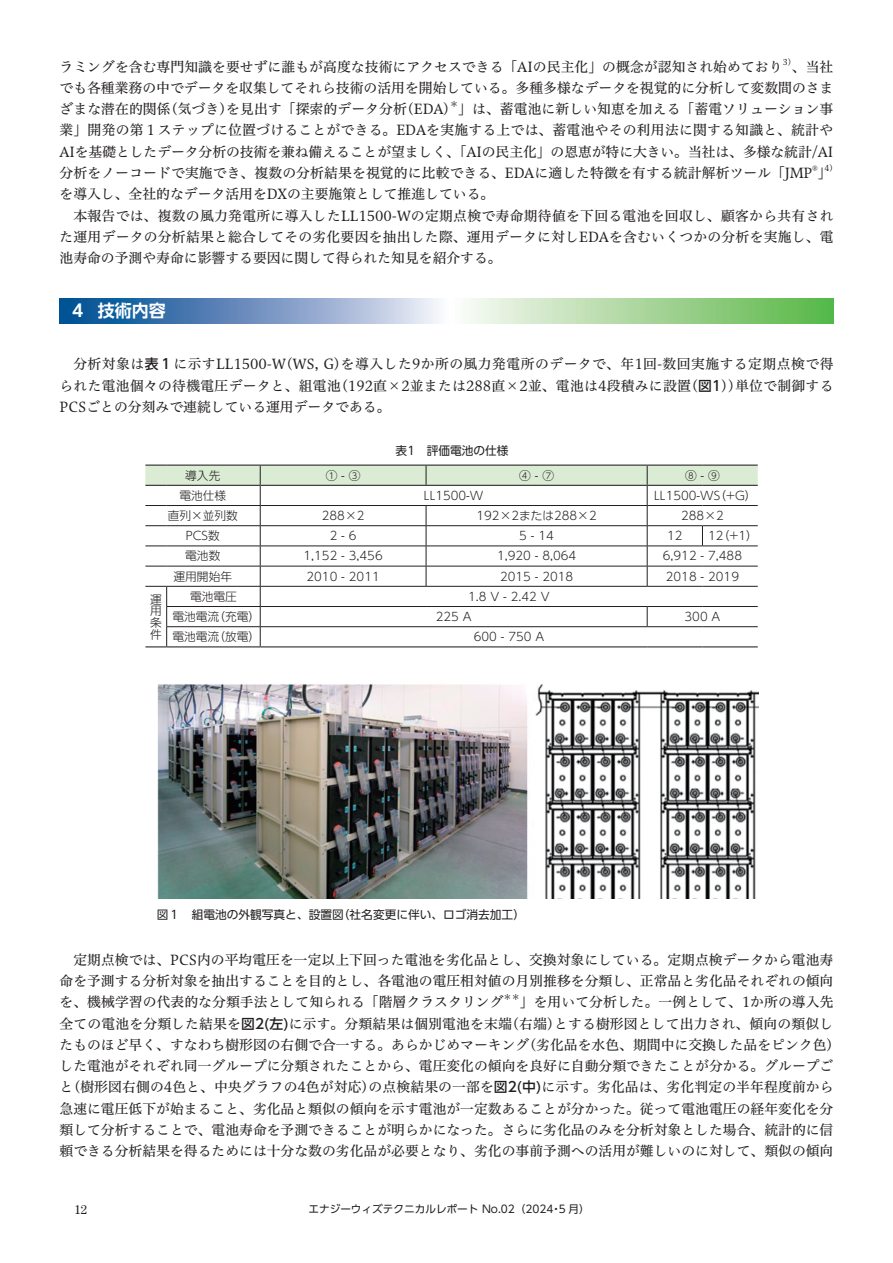
<style>
.page{position:relative;width:893px;height:1263px;background:#fff}
.page>*{position:absolute;margin:0;border:0;box-sizing:border-box;transform-origin:0 0}
.t1{font:700 16.95px "UD Shin Go Pro De";color:#fff}
.t2{font:13.8px/21.3px "Hiragino UD Serif Std N W4";color:#231f20;text-align:justify}
.t3{font:13.8px "Hiragino UD Serif Std N W4";letter-spacing:.02em;color:#231f20}
.t4{font:12.75px "Century Std";color:#231f20}
.t5{font:300 11.7px/11.7px "UD Shin Go Pr 6";color:#231f20;text-align:justify}
.t6{font:11.7px "UD Shin Go Pr 6";color:#231f20}
.t7{font:10.65px "UD Shin Go Pro";color:#231f20}
.t8{font:8.1px "Hiragino UD Serif Std N W4";color:#231f20}
.s1{font-family:"UD Shin Go Pro";font-weight:500}
</style>
<div class="page">
<svg style="left:60px;top:298px;width:773px;height:26px;background:#8db7b0"></svg>
<svg style="left:145px;top:465px;width:613px;height:182px"></svg>
<hr style="left:167px;top:485px;width:93px;height:1px;background:#231f20">
<hr style="left:260px;top:485px;width:166px;height:1px;background:#231f20">
<hr style="left:426px;top:485px;width:221px;height:1px;background:#231f20">
<hr style="left:647px;top:485px;width:55px;height:1px;background:#231f20">
<hr style="left:702px;top:485px;width:56px;height:1px;background:#231f20">
<img style="left:157px;top:684px;width:602px;height:214px">
<p class="t2" style="left:60px;top:55px;width:725px">ラミングを含む専門知識を要せずに誰もが高度な技術にアクセスできる「AIの民主化」の概念が認知され始めており</p>
<p class="t8" style="left:783px;top:56px;width:10px">3)</p>
<p class="t2" style="left:60px;top:55px;width:775px;text-indent:732px">、当社でも各種業務の中でデータを収集してそれら技術の活用を開始している。多種多様なデータを視覚的に分析して変数間のさまざまな潜在的関係(気づき)を見出す「探索的データ分析(EDA)</p>
<p class="t8" style="left:450px;top:98px;width:10px">＊</p>
<p class="t2" style="left:60px;top:98px;width:775px;text-indent:399px">」は、蓄電池に新しい知恵を加える「蓄電ソリューション事業」開発の第１ステップに位置づけることができる。EDAを実施する上では、蓄電池やその利用法に関する知識と、統計やAIを基礎としたデータ分析の技術を兼ね備えることが望ましく、「AIの民主化」の恩恵が特に大きい。当社は、多様な統計/AI分析をノーコードで実施でき、複数の分析結果を視覚的に比較できる、EDAに適した特徴を有する統計解析ツール「JMP 」</p>
<p class="t8" style="left:812px;top:162px;width:7px">®</p>
<p class="t8" style="left:825px;top:162px;width:14px">4）</p>
<p class="t2" style="left:60px;top:183px;width:436px">を導入し、全社的なデータ活用をDXの主要施策として推進している。</p>
<p class="t3" style="left:73px;top:205px;width:762px">本報告では、複数の風力発電所に導入したLL1500-Wの定期点検で寿命期待値を下回る電池を回収し、顧客から共有され</p>
<p class="t2" style="left:60px;top:225px;width:775px">た運用データの分析結果と総合してその劣化要因を抽出した際、運用データに対しEDAを含むいくつかの分析を実施し、電</p>
<p class="t2" style="left:60px;top:246px;width:444px">池寿命の予測や寿命に影響する要因に関して得られた知見を紹介する。</p>
<p class="t1" style="left:72px;top:297px;width:95px">4 技術内容</p>
<p class="t2" style="left:60px;top:353px;width:775px;text-indent:14px">分析対象は<span class="s1">表１</span>に示すLL1500-W(WS, G)を導入した9か所の風力発電所のデータで、年1回-数回実施する定期点検で得られた電池個々の待機電圧データと、組電池(192直×2並または288直×2並、電池は4段積みに設置(<span class="s1">図1</span>))単位で制御するPCSごとの分刻みで連続している運用データである。</p>
<p class="t6" style="left:396px;top:441px;width:114px">表1　評価電池の仕様</p>
<p class="t5" style="left:185px;top:469px;width:37px">導入先</p>
<p class="t5" style="left:326px;top:469px;width:36px">① - ③</p>
<p class="t5" style="left:519px;top:469px;width:36px">④ - ⑦</p>
<p class="t5" style="left:685px;top:469px;width:36px">⑧ - ⑨</p>
<p class="t5" style="left:179px;top:489px;width:48px">電池仕様</p>
<p class="t5" style="left:424px;top:489px;width:61px">LL1500-W</p>
<p class="t5" style="left:654px;top:489px;width:104px">LL1500-WS（+G）</p>
<p class="t5" style="left:168px;top:509px;width:72px">直列×並列数</p>
<p class="t5" style="left:322px;top:509px;width:44px">288×2</p>
<p class="t5" style="left:476px;top:509px;width:122px">192×2または288×2</p>
<p class="t5" style="left:681px;top:509px;width:44px">288×2</p>
<p class="t5" style="left:186px;top:529px;width:36px">PCS数</p>
<p class="t5" style="left:330px;top:529px;width:28px">2 - 6</p>
<p class="t5" style="left:519px;top:529px;width:36px">5 - 14</p>
<p class="t5" style="left:667px;top:529px;width:17px">12</p>
<p class="t5" style="left:708px;top:529px;width:51px">12（+1）</p>
<p class="t5" style="left:185px;top:550px;width:37px">電池数</p>
<p class="t5" style="left:304px;top:550px;width:81px">1,152 - 3,456</p>
<p class="t5" style="left:497px;top:550px;width:81px">1,920 - 8,064</p>
<p class="t5" style="left:663px;top:550px;width:81px">6,912 - 7,488</p>
<p class="t5" style="left:174px;top:570px;width:60px">運用開始年</p>
<p class="t5" style="left:307px;top:570px;width:75px">2010 - 2011</p>
<p class="t5" style="left:500px;top:570px;width:75px">2015 - 2018</p>
<p class="t5" style="left:666px;top:570px;width:75px">2018 - 2019</p>
<p class="t5" style="left:150px;top:593px;width:13px">運用条件</p>
<p class="t5" style="left:190px;top:590px;width:48px">電池電圧</p>
<p class="t5" style="left:468px;top:590px;width:83px">1.8 V - 2.42 V</p>
<p class="t5" style="left:173px;top:610px;width:89px">電池電流（充電）</p>
<p class="t5" style="left:436px;top:610px;width:37px">225 A</p>
<p class="t5" style="left:685px;top:610px;width:37px">300 A</p>
<p class="t5" style="left:173px;top:630px;width:89px">電池電流（放電）</p>
<p class="t5" style="left:474px;top:630px;width:72px">600 - 750 A</p>
<p class="t6" style="left:157px;top:905px;width:370px">図１　組電池の外観写真と、設置図（社名変更に伴い、ロゴ消去加工）</p>
<p class="t2" style="left:60px;top:948px;width:775px;text-indent:14px">定期点検では、PCS内の平均電圧を一定以上下回った電池を劣化品とし、交換対象にしている。定期点検データから電池寿命を予測する分析対象を抽出することを目的とし、各電池の電圧相対値の月別推移を分類し、正常品と劣化品それぞれの傾向を、機械学習の代表的な分類手法として知られる「階層クラスタリング</p>
<p class="t8" style="left:504px;top:991px;width:18px">＊＊</p>
<p class="t2" style="left:60px;top:991px;width:782px;text-align:left;text-indent:460px">」を用いて分析した。一例として、1か所の導入先全ての電池を分類した結果を<span class="s1">図2(左)</span>に示す。分類結果は個別電池を末端（右端）とする樹形図として出力され、傾向の類似したものほど早く、すなわち樹形図の右側で合一する。あらかじめマーキング（劣化品を水色、期間中に交換した品をピンク色）した電池がそれぞれ同一グループに分類されたことから、電圧変化の傾向を良好に自動分類できたことが分かる。グループごと(樹形図右側の4色と、中央グラフの4色が対応)の点検結果の一部を<span class="s1">図2(中)</span>に示す。劣化品は、劣化判定の半年程度前から急速に電圧低下が始まること、劣化品と類似の傾向を示す電池が一定数あることが分かった。従って電池電圧の経年変化を分類して分析することで、電池寿命を予測できることが明らかになった。さらに劣化品のみを分析対象とした場合、統計的に信頼できる分析結果を得るためには十分な数の劣化品が必要となり、劣化の事前予測への活用が難しいのに対して、類似の傾向</p>
<p class="t4" style="left:74px;top:1202px;width:14px">12</p>
<p class="t7" style="left:308px;top:1200px;width:283px">エナジーウィズテクニカルレポート No.02（2024・5 月）</p>
</div>
